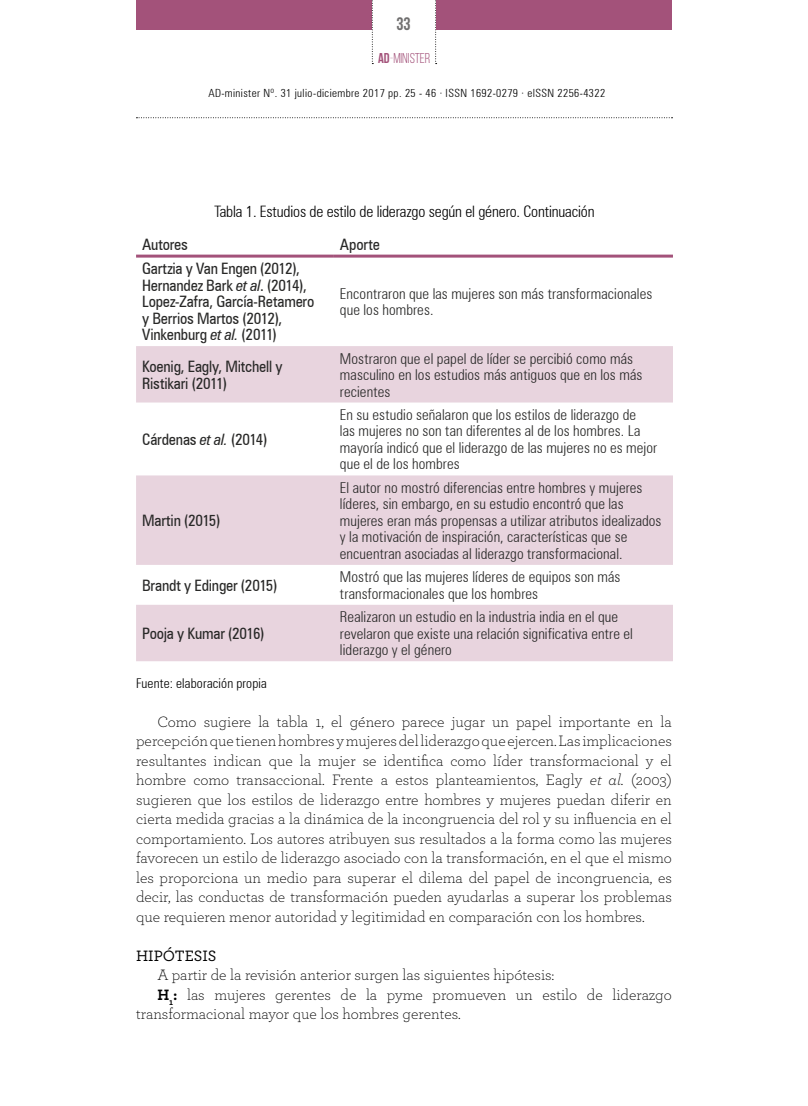
<style>
.page{position:relative;width:808px;height:1106px;background:#fff}
.page>*{position:absolute;margin:0;border:0;box-sizing:border-box;transform-origin:0 0}
.t1{font:700 18px "Bebas Neue";color:#706f6f}
.t2{font:300 15.75px/19.5px "Archer Pro";color:#000;text-align:justify}
.t3{font:condensed 15.75px/16.5px "Zurich BT";letter-spacing:-.01em;color:#282827}
.t4{font:300 condensed 15.75px "Zurich BT";letter-spacing:-.01em;color:#000}
.t5{font:500 15.75px "Archer Pro";color:#000}
.t6{font:300 condensed 15px/16.5px "Zurich BT";letter-spacing:.005em;color:#282827}
.t7{font:14.25px "Bebas Neue";color:#a3527a}
.t8{font:300 condensed 13.5px "Zurich BT";letter-spacing:.01em;color:#000}
.t9{font:300 condensed 11.25px "Zurich BT";letter-spacing:.035em;color:#000}
.s1{font-weight:700}
.s2{font-weight:300}
.s3{font-style:italic}
</style>
<div class="page">
<div style="left:136px;top:0;width:236px;height:30px;background:#a3527a"></div>
<svg style="left:435px;top:0;width:2px;height:64px"></svg>
<svg style="left:372px;top:0;width:1px;height:64px"></svg>
<div style="left:436px;top:0;width:236px;height:30px;background:#a3527a"></div>
<svg style="left:136px;top:117px;width:536px;height:1px"></svg>
<svg style="left:136px;top:346px;width:537px;height:315px;fill:#e8d4de"></svg>
<hr style="left:136px;top:254px;width:198px;height:3px;background:#a3527a">
<hr style="left:334px;top:254px;width:339px;height:3px;background:#a3527a">
<p class="t1" style="left:396px;top:14px;width:16px">33</p>
<p class="t7" style="left:378px;top:51px;width:54px"><span class="s1">AD</span><span class="s2">-</span>MINISTER</p>
<p class="t9" style="left:208px;top:86px;width:398px">AD-minister Nº. 31 julio-diciembre 2017 pp. 25 - 46 · ISSN 1692-0279 · eISSN 2256-4322</p>
<p class="t4" style="left:214px;top:202px;width:381px">Tabla 1. Estudios de estilo de liderazgo según el género. Continuación</p>
<p class="t3" style="left:142px;top:236px;width:47px">Autores</p>
<p class="t3" style="left:340px;top:236px;width:41px">Aporte</p>
<p class="t3" style="left:142px;top:260px;width:174px">Gartzia y Van Engen (2012),<br>Hernandez Bark <span class="s3">et al</span>. (2014),<br>Lopez-Zafra, García-Retamero y Berrios Martos (2012),<br>Vinkenburg <span class="s3">et al.</span> (2011)</p>
<p class="t6" style="left:340px;top:285px;width:314px">Encontraron que las mujeres son más transformacionales que los hombres.</p>
<p class="t3" style="left:142px;top:358px;width:142px">Koenig, Eagly, Mitchell y<br>Ristikari (2011)</p>
<p class="t6" style="left:340px;top:350px;width:304px">Mostraron que el papel de líder se percibió como más masculino en los estudios más antiguos que en los más recientes</p>
<p class="t3" style="left:142px;top:431px;width:127px">Cárdenas <span class="s3">et al.</span> (2014)</p>
<p class="t6" style="left:340px;top:406px;width:319px">En su estudio señalaron que los estilos de liderazgo de<br>las mujeres no son tan diferentes al de los hombres. La mayoría indicó que el liderazgo de las mujeres no es mejor que el de los hombres</p>
<p class="t3" style="left:142px;top:512px;width:80px">Martin (2015)</p>
<p class="t6" style="left:340px;top:479px;width:323px">El autor no mostró diferencias entre hombres y mujeres líderes, sin embargo, en su estudio encontró que las mujeres eran más propensas a utilizar atributos idealizados y la motivación de inspiración, características que se encuentran asociadas al liderazgo transformacional.</p>
<p class="t3" style="left:142px;top:577px;width:137px">Brandt y Edinger (2015)</p>
<p class="t6" style="left:340px;top:568px;width:282px">Mostró que las mujeres líderes de equipos son más transformacionales que los hombres</p>
<p class="t3" style="left:142px;top:625px;width:124px">Pooja y Kumar (2016)</p>
<p class="t6" style="left:340px;top:608px;width:295px">Realizaron un estudio en la industria india en el que revelaron que existe una relación significativa entre el liderazgo y el género</p>
<p class="t8" style="left:136px;top:674px;width:132px">Fuente: elaboración propia</p>
<p class="t2" style="left:136px;top:711px;width:537px;text-indent:21px">Como sugiere la tabla 1, el género parece jugar un papel importante en la percepción que tienen hombres y mujeres del liderazgo que ejercen. Las implicaciones resultantes indican que la mujer se identifica como líder transformacional y el hombre como transaccional. Frente a estos planteamientos, Eagly <span class="s3">et al.</span> (2003) sugieren que los estilos de liderazgo entre hombres y mujeres puedan diferir en cierta medida gracias a la dinámica de la incongruencia del rol y su influencia en el comportamiento. Los autores atribuyen sus resultados a la forma como las mujeres favorecen un estilo de liderazgo asociado con la transformación, en el que el mismo les proporciona un medio para superar el dilema del papel de incongruencia, es decir, las conductas de transformación pueden ayudarlas a superar los problemas que requieren menor autoridad y legitimidad en comparación con los hombres.</p>
<p class="t5" style="left:136px;top:944px;width:82px">HIPÓTESIS</p>
<p class="t2" style="left:157px;top:964px;width:399px">A partir de la revisión anterior surgen las siguientes hipótesis:</p>
<p class="t2" style="left:157px;top:984px;width:516px"><span class="s1">H</span><sub>1</sub><span class="s1">:</span> las mujeres gerentes de la pyme promueven un estilo de liderazgo</p>
<p class="t2" style="left:136px;top:1003px;width:326px">transformacional mayor que los hombres gerentes.</p>
</div>
